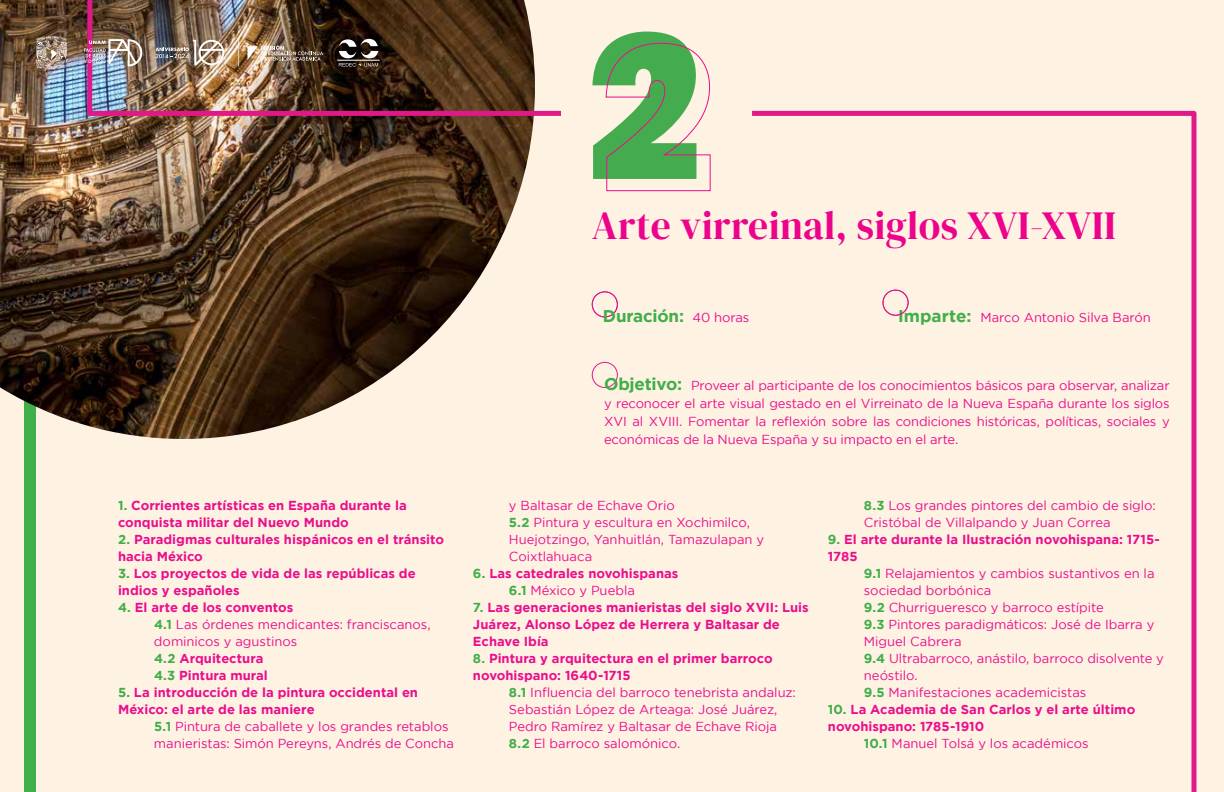
<style>
.page{position:relative;width:1224px;height:792px;background:#fef2e2}
.page>*{position:absolute;margin:0;border:0;box-sizing:border-box;transform-origin:0 0}
.t1{font:900 200px "Poppins";color:#44ac4e}
.t2{font:40px "DM Serif Display";letter-spacing:.01em;color:#ed028c}
.t3{font:700 17px "Gotham";letter-spacing:-.01em;color:#40ae49}
.t4{font:13px/17px "Gotham";letter-spacing:-.005em;color:#ea0e8d}
.t5{font:700 13px/17px "Gotham";color:#ea0e8d}
.s1{font-weight:400;font-size:13px;color:#ea0e8d}
.s2{font-weight:700;font-size:17px;color:#40ae49}
.s3{color:#40ae49}
.s4{font-weight:700;color:#40ae49}
.s5{font-weight:700}
.s6{font-weight:400}
</style>
<div class="page">
<div style="left:24px;top:0;width:12px;height:792px;background:#40ae49"></div>
<svg style="left:752px;top:110px;width:445px;height:682px"></svg>
<svg style="left:605px;top:42px;width:106px;height:150px"></svg>
<img style="left:0;top:0;width:534px;height:439px">
<div style="left:592px;top:291px;width:26px;height:26px;border:1px solid #e01989;border-radius:50%"></div>
<div style="left:592px;top:362px;width:26px;height:26px;border:1px solid #e01989;border-radius:50%"></div>
<div style="left:883px;top:290px;width:25px;height:26px;border:1px solid #e01989;border-radius:50%"></div>
<img style="left:85px;top:0;width:476px;height:118px">
<svg style="left:36px;top:36px;width:32px;height:33px"></svg>
<img style="left:84px;top:39px;width:59px;height:27px">
<svg style="left:238px;top:39px;width:1px;height:28px"></svg>
<svg style="left:248px;top:45px;width:75px;height:16px"></svg>
<svg style="left:339px;top:39px;width:39px;height:28px"></svg>
<hr style="left:337px;top:60px;width:43px;height:1px;background:#fff">
<img style="left:155px;top:40px;width:69px;height:25px">
<h1 class="t1" style="left:587px;top:-5px;width:115px">2</h1>
<h2 class="t2" style="left:592px;top:203px;width:526px">Arte virreinal, siglos XVI-XVII</h2>
<h3 class="t3" style="left:603px;top:306px;width:148px">Duración: <span class="s1">40 horas</span></h3>
<p class="t4" style="left:898px;top:309px;width:254px"><span class="s2">Imparte:</span> Marco Antonio Silva Barón</p>
<p class="t4" style="left:604px;top:376px;width:567px;line-height:18px;text-align:justify"><span class="s2">Objetivo:</span> Proveer al participante de los conocimientos básicos para observar, analizar y reconocer el arte visual gestado en el Virreinato de la Nueva España durante los siglos XVI al XVIII. Fomentar la reflexión sobre las condiciones históricas, políticas, sociales y económicas de la Nueva España y su impacto en el arte.</p>
<p class="t5" style="left:118px;top:497px;width:290px"><span class="s3">1.</span> Corrientes artísticas en España durante la conquista militar del Nuevo Mundo</p>
<p class="t5" style="left:118px;top:531px;width:328px"><span class="s3">2.</span> Paradigmas culturales hispánicos en el tránsito hacia México</p>
<p class="t5" style="left:118px;top:565px;width:299px"><span class="s3">3.</span> Los proyectos de vida de las repúblicas de indios y españoles</p>
<p class="t4" style="left:154px;top:599px;width:278px;text-indent:-36px"><span class="s4">4.</span> <span class="s5">El arte de los conventos<br></span><span class="s4">4.1</span> Las órdenes mendicantes: franciscanos, dominicos y agustinos<br><span class="s4">4.2</span> <span class="s5">Arquitectura<br></span><span class="s4">4.3</span> <span class="s5">Pintura mural</span></p>
<p class="t5" style="left:118px;top:684px;width:302px"><span class="s3">5.</span> La introducción de la pintura occidental en<br>México: el arte de las maniere</p>
<p class="t4" style="left:154px;top:718px;width:302px"><span class="s4">5.1</span> Pintura de caballete y los grandes retablos manieristas: Simón Pereyns, Andrés de Concha</p>
<p class="t4" style="left:509px;top:497px;width:257px">y Baltasar de Echave Orio<br><span class="s4">5.2</span> Pintura y escultura en Xochimilco,<br>Huejotzingo, Yanhuitlán, Tamazulapan y<br>Coixtlahuaca</p>
<p class="t5" style="left:473px;top:565px;width:207px;text-align:center"><span class="s3">6.</span> Las catedrales novohispanas<br><span class="s3">6.1</span> <span class="s6">México y Puebla</span></p>
<p class="t5" style="left:473px;top:599px;width:337px"><span class="s3">7.</span> Las generaciones manieristas del siglo XVII: Luis<br>Juárez, Alonso López de Herrera y Baltasar de<br>Echave Ibía</p>
<p class="t5" style="left:473px;top:650px;width:301px"><span class="s3">8.</span> Pintura y arquitectura en el primer barroco novohispano: 1640-1715</p>
<p class="t4" style="left:509px;top:684px;width:288px"><span class="s4">8.1</span> Influencia del barroco tenebrista andaluz:<br>Sebastián López de Arteaga: José Juárez, Pedro Ramírez y Baltasar de Echave Rioja <span class="s4">8.2</span> El barroco salomónico.</p>
<p class="t4" style="left:864px;top:497px;width:293px"><span class="s4">8.3</span> Los grandes pintores del cambio de siglo:<br>Cristóbal de Villalpando y Juan Correa</p>
<p class="t5" style="left:828px;top:531px;width:334px"><span class="s3">9.</span> El arte durante la Ilustración novohispana: 1715-<br>1785</p>
<p class="t4" style="left:864px;top:565px;width:302px"><span class="s4">9.1</span> Relajamientos y cambios sustantivos en la sociedad borbónica<br><span class="s4">9.2</span> Churrigueresco y barroco estípite<br><span class="s4">9.3</span> Pintores paradigmáticos: José de Ibarra y Miguel Cabrera<br><span class="s4">9.4</span> Ultrabarroco, anástilo, barroco disolvente y neóstilo.<br><span class="s4">9.5</span> Manifestaciones academicistas</p>
<p class="t5" style="left:828px;top:701px;width:309px"><span class="s3">10.</span> La Academia de San Carlos y el arte último</p>
<p class="t5" style="left:828px;top:718px;width:158px">novohispano: 1785-1910</p>
<p class="t4" style="left:864px;top:735px;width:226px"><span class="s4">10.1</span> Manuel Tolsá y los académicos</p>
</div>
